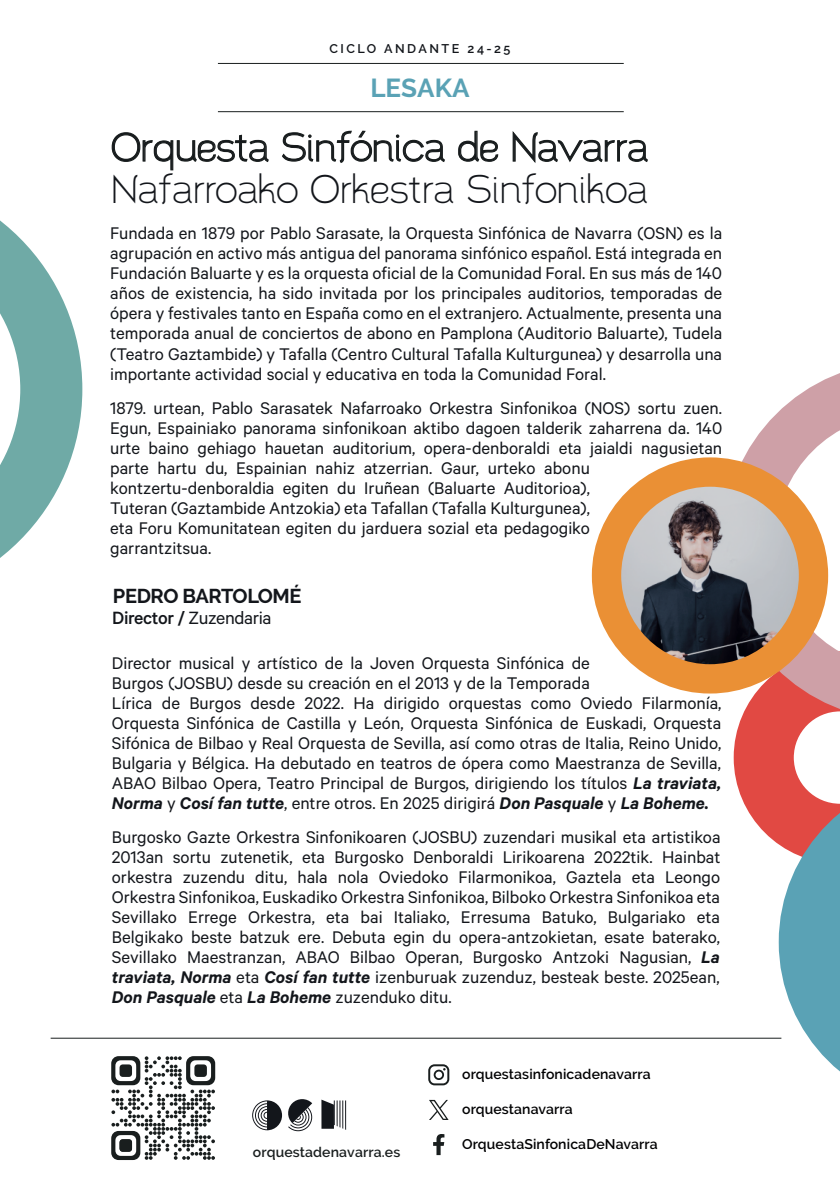
<style>
.page{position:relative;width:840px;height:1191px;background:#fff}
.page>*{position:absolute;margin:0;border:0;box-sizing:border-box;transform-origin:0 0}
.t1{font:38.4px/42px "Santor";color:#13161b}
.t2{font:700 26px "Raleway";color:#5aa2b5}
.t3{font:20px "Calibre";letter-spacing:-.02em;color:#13161b}
.t4{font:700 20px "Raleway";letter-spacing:-.02em;color:#13161b}
.t5{font:19px/20px "Calibre";color:#13161b;text-align:justify}
.t6{font:600 14px "Raleway";letter-spacing:.01em;color:#000002}
.t7{font:600 14px "Raleway";letter-spacing:.01em;color:#191e1e}
.t8{font:600 12.6px "Raleway";letter-spacing:.2em;color:#13161b}
.s1{font-weight:500}
.s2{font-weight:600;font-style:italic}
</style>
<div class="page">
<svg style="left:733px;top:720px;width:106px;height:351px"></svg>
<svg style="left:0;top:220px;width:82px;height:338px"></svg>
<svg style="left:723px;top:373px;width:116px;height:347px"></svg>
<div style="left:591px;top:457px;width:236px;height:236px;border:46px solid #ea9035;border-radius:50%"></div>
<hr style="left:218px;top:63px;width:405px;height:1px;background:#191e1e">
<hr style="left:218px;top:111px;width:405px;height:1px;background:#191e1e">
<img style="left:620px;top:487px;width:178px;height:177px;border-radius:89px">
<hr style="left:51px;top:1037px;width:730px;height:1px;background:#191e1e">
<svg style="left:111px;top:132px;width:158px;height:39px"></svg>
<svg style="left:282px;top:130px;width:163px;height:33px"></svg>
<svg style="left:458px;top:130px;width:40px;height:32px"></svg>
<svg style="left:512px;top:131px;width:136px;height:32px"></svg>
<svg style="left:111px;top:1056px;width:104px;height:104px"></svg>
<svg style="left:321px;top:1099px;width:25px;height:30px"></svg>
<svg style="left:252px;top:1099px;width:60px;height:32px"></svg>
<svg style="left:433px;top:1134px;width:11px;height:21px"></svg>
<svg style="left:429px;top:1100px;width:19px;height:20px"></svg>
<svg style="left:428px;top:1064px;width:21px;height:21px"></svg>
<p class="t8" style="left:329px;top:41px;width:182px">CICLO ANDANTE 24-25</p>
<h2 class="t2" style="left:370px;top:73px;width:100px">LESAKA</h2>
<h1 class="t1" style="left:112px;top:128px;width:537px">Orquesta Sinfónica de Navarra<br>Nafarroako Orkestra Sinfonikoa</h1>
<p class="t5" style="left:110px;top:223px;width:613px">Fundada en 1879 por Pablo Sarasate, la Orquesta Sinfónica de Navarra (OSN) es la agrupación en activo más antigua del panorama sinfónico español. Está integrada en Fundación Baluarte y es la orquesta oficial de la Comunidad Foral. En sus más de 140 años de existencia, ha sido invitada por los principales auditorios, temporadas de ópera y festivales tanto en España como en el extranjero. Actualmente, presenta una temporada anual de conciertos de abono en Pamplona (Auditorio Baluarte), Tudela (Teatro Gaztambide) y Tafalla (Centro Cultural Tafalla Kulturgunea) y desarrolla una importante actividad social y educativa en toda la Comunidad Foral.</p>
<p class="t5" style="left:110px;top:397px;width:613px;text-align:left">1879. urtean, Pablo Sarasatek Nafarroako Orkestra Sinfonikoa (NOS) sortu zuen.<br>Egun, Espainiako panorama sinfonikoan aktibo dagoen talderik zaharrena da. 140 urte baino gehiago hauetan auditorium, opera-denboraldi eta jaialdi nagusietan parte hartu du, Espainian nahiz atzerrian. Gaur, urteko abonu kontzertu-denboraldia egiten du Iruñean (Baluarte Auditorioa),<br>Tuteran (Gaztambide Antzokia) eta Tafallan (Tafalla Kulturgunea),<br>eta Foru Komunitatean egiten du jarduera sozial eta pedagogiko<br>garrantzitsua.</p>
<p class="t4" style="left:113px;top:584px;width:190px">PEDRO BARTOLOMÉ</p>
<p class="t3" style="left:112px;top:605px;width:161px"><span class="s1">Director /</span> Zuzendaria</p>
<p class="t5" style="left:112px;top:652px;width:610px;text-align:left">Director musical y artístico de la Joven Orquesta Sinfónica de<br>Burgos (JOSBU) desde su creación en el 2013 y de la Temporada<br>Lírica de Burgos desde 2022. Ha dirigido orquestas como Oviedo Filarmonía, Orquesta Sinfónica de Castilla y León, Orquesta Sinfónica de Euskadi, Orquesta Sifónica de Bilbao y Real Orquesta de Sevilla, así como otras de Italia, Reino Unido, Bulgaria y Bélgica. Ha debutado en teatros de ópera como Maestranza de Sevilla, ABAO Bilbao Opera, Teatro Principal de Burgos, dirigiendo los títulos <span class="s2">La traviata, Norma</span> y <span class="s2">Cosí fan tutte</span>, entre otros. En 2025 dirigirá <span class="s2">Don Pasquale</span> y <span class="s2">La Boheme.</span></p>
<p class="t5" style="left:112px;top:826px;width:610px">Burgosko Gazte Orkestra Sinfonikoaren (JOSBU) zuzendari musikal eta artistikoa 2013an sortu zutenetik, eta Burgosko Denboraldi Lirikoarena 2022tik. Hainbat orkestra zuzendu ditu, hala nola Oviedoko Filarmonikoa, Gaztela eta Leongo Orkestra Sinfonikoa, Euskadiko Orkestra Sinfonikoa, Bilboko Orkestra Sinfonikoa eta Sevillako Errege Orkestra, eta bai Italiako, Erresuma Batuko, Bulgariako eta Belgikako beste batzuk ere. Debuta egin du opera-antzokietan, esate baterako, Sevillako Maestranzan, ABAO Bilbao Operan, Burgosko Antzoki Nagusian, <span class="s2">La traviata, Norma</span> eta <span class="s2">Cosí fan tutte</span> izenburuak zuzenduz, besteak beste. 2025ean, <span class="s2">Don Pasquale</span> eta <span class="s2">La Boheme</span> zuzenduko ditu.</p>
<p class="t6" style="left:462px;top:1066px;width:190px">orquestasinfonicadenavarra</p>
<p class="t7" style="left:253px;top:1144px;width:149px">orquestadenavarra.es</p>
<p class="t6" style="left:462px;top:1101px;width:112px">orquestanavarra</p>
<p class="t6" style="left:462px;top:1136px;width:197px">OrquestaSinfonicaDeNavarra</p>
</div>
